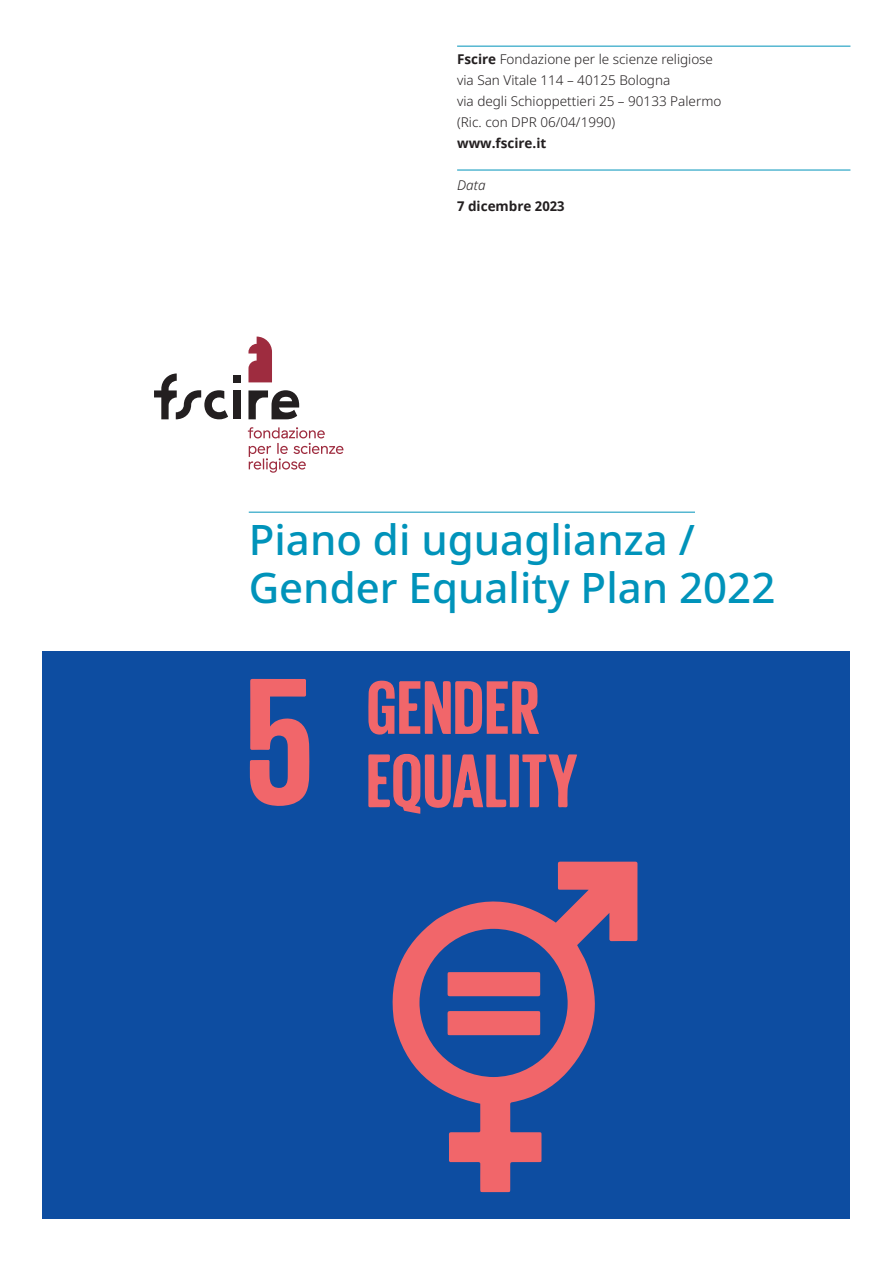
<style>
.page{position:relative;width:893px;height:1263px;background:#fff}
.page>*{position:absolute;margin:0;border:0;box-sizing:border-box;transform-origin:0 0}
.t1{font:500 42px/48px "Noto Sans";color:#0093ba}
.testo_dati{font:300 13.5px/21px "Noto Sans";color:#231f20}
.titolo_dati{font:300 13.5px "Noto Sans";color:#231f20}
.nomi{font:700 13.5px "Noto Sans";color:#231f20}
.data{font:italic 300 13.5px "Noto Sans";color:#231f20}
.s1{font-weight:700}
</style>
<div class="page">
<div style="left:43px;top:652px;width:807px;height:567px;background:#0d4da1"></div>
<hr style="left:457px;top:46px;width:393px;height:1px;background:#0093ba">
<hr style="left:457px;top:170px;width:393px;height:1px;background:#0093ba">
<hr style="left:249px;top:512px;width:446px;height:1px;background:#0093ba">
<svg style="left:248px;top:337px;width:24px;height:45px"></svg>
<svg style="left:248px;top:390px;width:51px;height:29px"></svg>
<div style="left:233px;top:375px;width:8px;height:7px;background:#231f20"></div>
<div style="left:233px;top:390px;width:8px;height:29px;background:#231f20"></div>
<svg style="left:154px;top:373px;width:74px;height:46px"></svg>
<svg style="left:248px;top:427px;width:95px;height:86px"></svg>
<svg style="left:420px;top:862px;width:217px;height:330px"></svg>
<svg style="left:249px;top:679px;width:60px;height:127px"></svg>
<svg style="left:368px;top:680px;width:171px;height:55px"></svg>
<svg style="left:368px;top:753px;width:209px;height:61px"></svg>
<svg style="left:392px;top:934px;width:148px;height:143px"></svg>
<p class="titolo_dati" style="left:457px;top:49px;width:257px"><span class="s1">Fscire</span> Fondazione per le scienze religiose</p>
<p class="testo_dati" style="left:457px;top:69px;width:215px">via San Vitale 114 – 40125 Bologna</p>
<p class="testo_dati" style="left:457px;top:90px;width:266px">via degli Schioppettieri 25 – 90133 Palermo</p>
<p class="testo_dati" style="left:457px;top:111px;width:160px">(Ric. con DPR 06/04/1990) <span class="s1">www.fscire.it</span></p>
<p class="data" style="left:457px;top:175px;width:30px">Data</p>
<p class="nomi" style="left:457px;top:196px;width:109px">7 dicembre 2023</p>
<h1 class="t1" style="left:249px;top:516px;width:528px">Piano di uguaglianza /<br>Gender Equality Plan 2022</h1>
</div>
